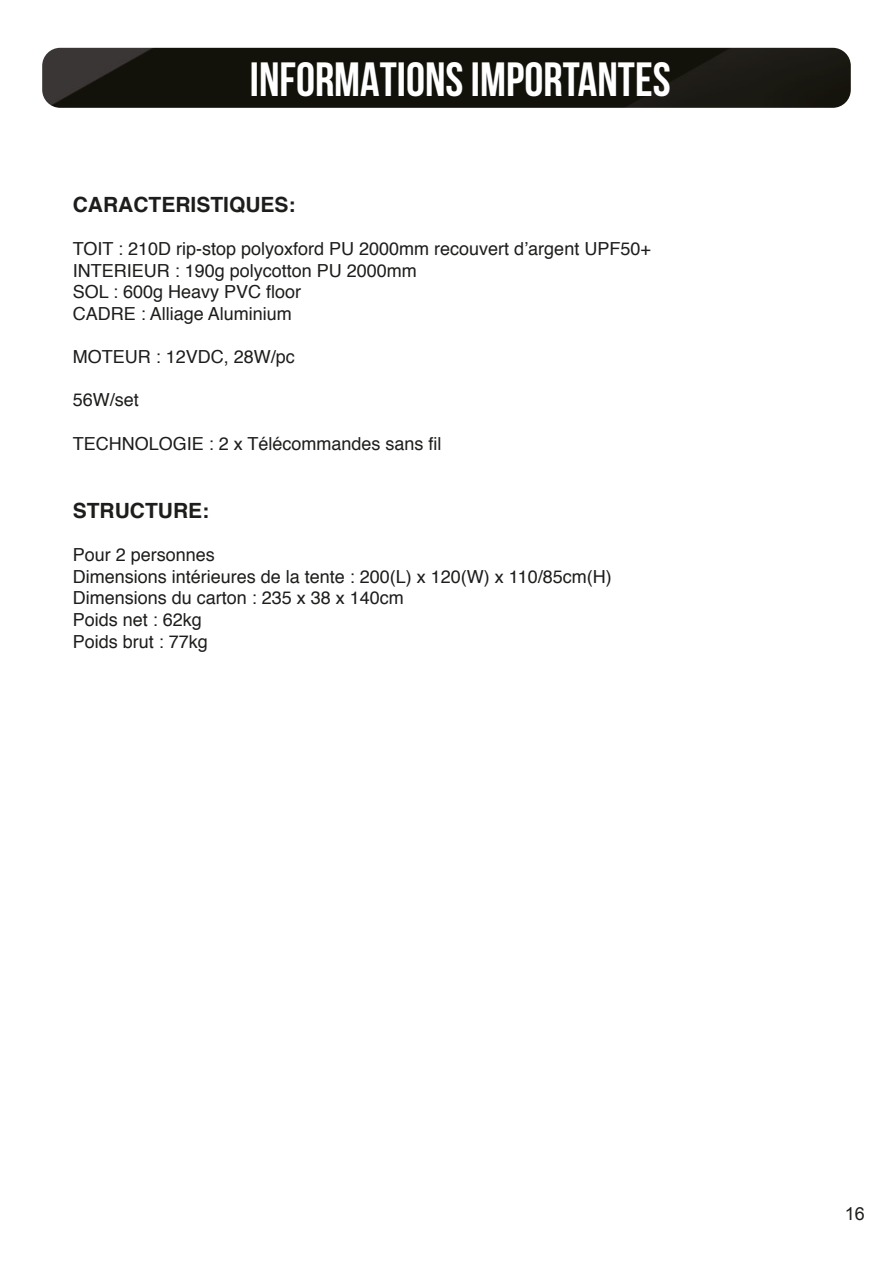
<style>
.page{position:relative;width:893px;height:1263px;background:#fff}
.page>*{position:absolute;margin:0;border:0;box-sizing:border-box;transform-origin:0 0}
.t1{font:700 48px "Bebas Neue";color:#fff}
.t2{font:700 21px "Helvetica";color:#1d1d1b}
.t3{font:18px/21.6px "Helvetica";color:#1d1d1b}
.t4{font:18px "Arial";color:#1d1d1b}
</style>
<div class="page">
<img style="left:42px;top:48px;width:809px;height:60px">
<h1 class="t1" style="left:250px;top:53px;width:422px">INFORMATIONS IMPORTANTES</h1>
<p class="t2" style="left:73px;top:188px;width:224px">CARACTERISTIQUES:</p>
<p class="t3" style="left:73px;top:239px;width:580px">TOIT : 210D rip-stop polyoxford PU 2000mm recouvert d’argent UPF50+ INTERIEUR : 190g polycotton PU 2000mm<br>SOL : 600g Heavy PVC floor<br>CADRE : Alliage Aluminium</p>
<p class="t3" style="left:73px;top:347px;width:224px">MOTEUR : 12VDC, 28W/pc</p>
<p class="t3" style="left:73px;top:390px;width:68px">56W/set</p>
<p class="t3" style="left:73px;top:433px;width:370px">TECHNOLOGIE : 2 x Télécommandes sans fil</p>
<p class="t2" style="left:73px;top:494px;width:138px">STRUCTURE:</p>
<p class="t3" style="left:73px;top:545px;width:540px">Pour 2 personnes<br>Dimensions intérieures de la tente : 200(L) x 120(W) x 110/85cm(H)<br>Dimensions du carton : 235 x 38 x 140cm<br>Poids net : 62kg<br>Poids brut : 77kg</p>
<p class="t4" style="left:845px;top:1202px;width:22px">16</p>
</div>
